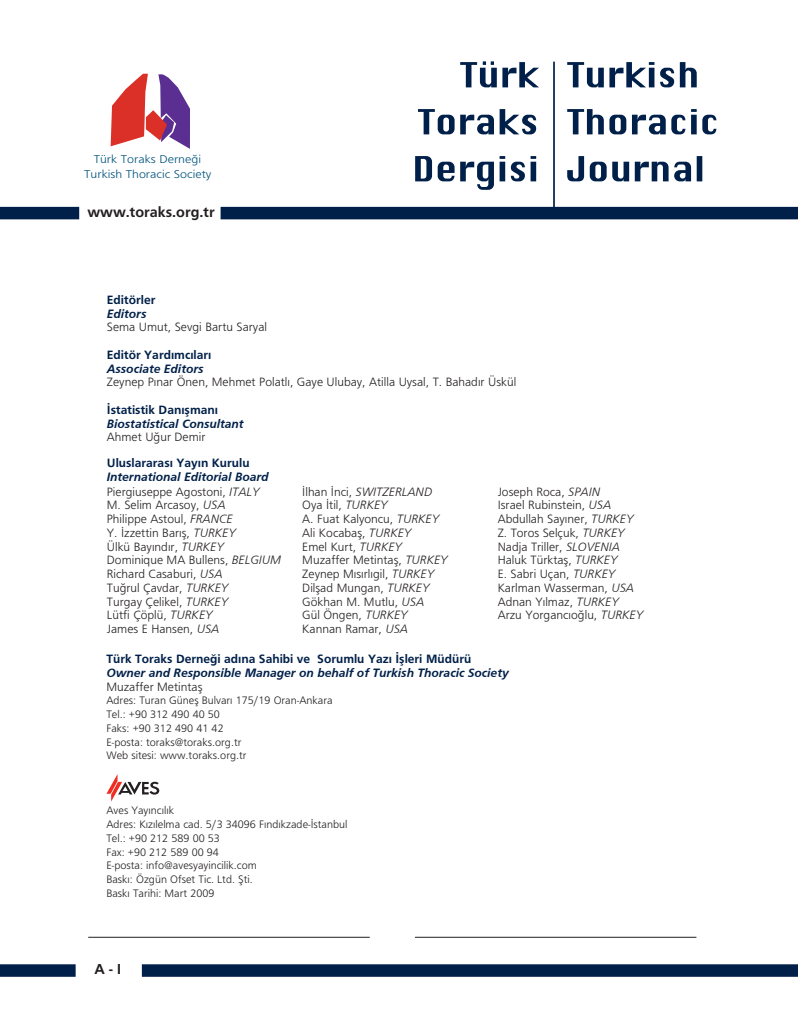
<style>
.page{position:relative;width:798px;height:1028px;background:#fff}
.page>*{position:absolute;margin:0;border:0;box-sizing:border-box;transform-origin:0 0}
.t1{font:15px "Gill Sans Boldpcw";color:#231f20}
.t2{font:12.5px/13.8px "Gill Sans Lightpcw";color:#231f20}
.t3{font:italic 700 12.5px "Gill Sans";color:#002049}
.t4{font:12.5px "Gill Sans Boldpcw";color:#002049}
.t5{font:italic 300 12.5px "Gill Sans";color:#231f20}
.t6{font:11.75px/14.8px "Gill Sans Lightpcw";color:#00537c;text-align:center;scale:1.1 1}
.t7{font:11.25px/13.8px "Gill Sans Lightpcw";color:#231f20}
.s1{font-family:"Gill Sans";font-weight:300;font-style:italic}
.s2{font-family:"Gill Sans Lightpcw";font-weight:400;font-style:normal}
</style>
<div class="page">
<div style="left:220px;top:207px;width:577px;height:12px;background:#002049"></div>
<div style="left:0;top:207px;width:79px;height:12px;background:#002049"></div>
<div style="left:0;top:964px;width:76px;height:12px;background:#002049"></div>
<div style="left:142px;top:964px;width:655px;height:12px;background:#002049"></div>
<svg style="left:567px;top:156px;width:135px;height:25px"></svg>
<svg style="left:567px;top:109px;width:149px;height:25px"></svg>
<svg style="left:567px;top:62px;width:129px;height:25px"></svg>
<svg style="left:415px;top:156px;width:121px;height:34px"></svg>
<svg style="left:418px;top:109px;width:118px;height:25px"></svg>
<svg style="left:460px;top:61px;width:79px;height:26px"></svg>
<hr style="left:553px;top:62px;width:1px;height:155px;background:#002049">
<hr style="left:415px;top:937px;width:281px;height:1px;background:#231f20">
<hr style="left:88px;top:937px;width:281px;height:1px;background:#231f20">
<svg style="left:106px;top:774px;width:53px;height:27px"></svg>
<svg style="left:111px;top:74px;width:79px;height:75px"></svg>
<p class="t6" style="left:84px;top:151px;width:117px">Türk Toraks Derneği<br>Turkish Thoracic Society</p>
<p class="t1" style="left:87px;top:204px;width:129px">www.toraks.org.tr</p>
<p class="t4" style="left:107px;top:292px;width:50px">Editörler</p>
<p class="t3" style="left:107px;top:306px;width:41px">Editors</p>
<p class="t2" style="left:107px;top:320px;width:162px">Sema Umut, Sevgi Bartu Saryal</p>
<p class="t4" style="left:107px;top:347px;width:106px">Editör Yardımcıları</p>
<p class="t3" style="left:107px;top:361px;width:98px">Associate Editors</p>
<p class="t2" style="left:107px;top:375px;width:411px">Zeynep Pınar Önen, Mehmet Polatlı, Gaye Ulubay, Atilla Uysal, T. Bahadır Üskül</p>
<p class="t4" style="left:107px;top:402px;width:112px">İstatistik Danışmanı</p>
<p class="t3" style="left:107px;top:416px;width:138px">Biostatistical Consultant</p>
<p class="t2" style="left:107px;top:430px;width:100px">Ahmet Uğur Demir</p>
<p class="t4" style="left:107px;top:456px;width:144px">Uluslararası Yayın Kurulu</p>
<p class="t3" style="left:107px;top:470px;width:163px">International Editorial Board</p>
<p class="t2" style="left:107px;top:484px;width:175px">Piergiuseppe Agostoni, <span class="s1">ITALY<br></span>M. Selim Arcasoy, <span class="s1">USA<br></span>Philippe Astoul, <span class="s1">FRANCE<br></span>Y. İzzettin Barış, <span class="s1">TURKEY<br></span>Ülkü Bayındır, <span class="s1">TURKEY<br></span>Dominique MA Bullens, <span class="s1">BELGIUM<br></span>Richard Casaburi, <span class="s1">USA<br></span>Tuğrul Çavdar, <span class="s1">TURKEY<br></span>Turgay Çelikel, <span class="s1">TURKEY<br></span>Lütfi Çöplü, <span class="s1">TURKEY<br></span>James E Hansen, <span class="s1">USA</span></p>
<p class="t5" style="left:302px;top:484px;width:131px"><span class="s2">İlhan İnci,</span> SWITZERLAND</p>
<p class="t2" style="left:497px;top:484px;width:147px">Joseph Roca, <span class="s1">SPAIN<br></span>Israel Rubinstein, <span class="s1">USA<br></span>Abdullah Sayıner, <span class="s1">TURKEY<br></span>Z. Toros Selçuk, <span class="s1">TURKEY<br></span>Nadja Triller, <span class="s1">SLOVENIA<br></span>Haluk Türktaş, <span class="s1">TURKEY<br></span>E. Sabri Uçan, <span class="s1">TURKEY<br></span>Karlman Wasserman, <span class="s1">USA<br></span>Adnan Yılmaz, <span class="s1">TURKEY<br></span>Arzu Yorgancıoğlu, <span class="s1">TURKEY</span></p>
<p class="t2" style="left:302px;top:498px;width:147px">Oya İtil, <span class="s1">TURKEY<br></span>A. Fuat Kalyoncu, <span class="s1">TURKEY<br></span>Ali Kocabaş, <span class="s1">TURKEY<br></span>Emel Kurt, <span class="s1">TURKEY<br></span>Muzaffer Metintaş, <span class="s1">TURKEY<br></span>Zeynep Mısırlıgil, <span class="s1">TURKEY<br></span>Dilşad Mungan, <span class="s1">TURKEY<br></span>Gökhan M. Mutlu, <span class="s1">USA<br></span>Gül Öngen, <span class="s1">TURKEY<br></span>Kannan Ramar, <span class="s1">USA</span></p>
<p class="t4" style="left:106px;top:651px;width:366px">Türk Toraks Derneği adına Sahibi ve Sorumlu Yazı İşleri Müdürü</p>
<p class="t3" style="left:106px;top:665px;width:403px">Owner and Responsible Manager on behalf of Turkish Thoracic Society</p>
<p class="t2" style="left:106px;top:679px;width:98px">Muzaffer Metintaş</p>
<p class="t7" style="left:106px;top:693px;width:228px">Adres: Turan Güneş Bulvarı 175/19 Oran-Ankara<br>Tel.: +90 312 490 40 50<br>Faks: +90 312 490 41 42<br>E-posta: toraks@toraks.org.tr<br>Web sitesi: www.toraks.org.tr</p>
<p class="t7" style="left:106px;top:803px;width:242px">Aves Yayıncılık<br>Adres: Kızılelma cad. 5/3 34096 Fındıkzade-İstanbul<br>Tel.: +90 212 589 00 53<br>Fax: +90 212 589 00 94<br>E-posta: info@avesyayincilik.com<br>Baskı: Özgün Ofset Tic. Ltd. Şti.<br>Baskı Tarihi: Mart 2009</p>
<p class="t1" style="left:94px;top:960px;width:29px">A - I</p>
</div>
